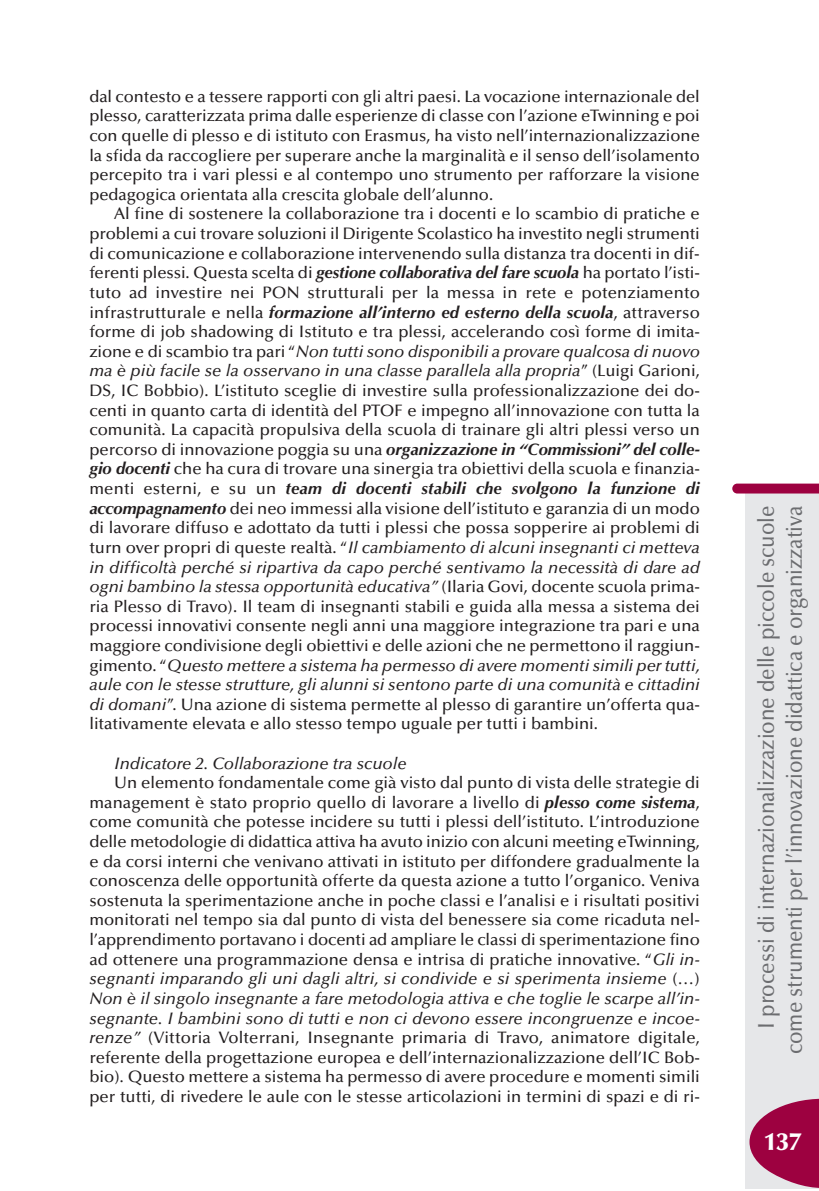
<style>
.page{position:relative;width:819px;height:1191px;background:#fff}
.page>*{position:absolute;margin:0;border:0;box-sizing:border-box;transform-origin:0 0}
.t1{font:900 24.5px "Optima";color:#fff}
.t2{font:500 22.75px/28px "Optima";color:#6c6d70;text-align:right;scale:.9 1}
.t3{font:500 16.62px/19.6px "Optima";color:#231f20;text-align:justify}
.t4{font:italic 500 16.62px "Optima";color:#231f20}
.s1{font-weight:700;font-style:italic}
.s2{font-style:italic}
</style>
<div class="page">
<div style="left:745px;top:491px;width:74px;height:697px;background:#e6e7e9"></div>
<svg style="left:732px;top:483px;width:87px;height:10px"></svg>
<svg style="left:749px;top:1098px;width:70px;height:90px"></svg>
<p class="t3" style="left:89px;top:88px;width:612px">dal contesto e a tessere rapporti con gli altri paesi. La vocazione internazionale del plesso, caratterizzata prima dalle esperienze di classe con l’azione eTwinning e poi con quelle di plesso e di istituto con Erasmus, ha visto nell’internazionalizzazione la sfida da raccogliere per superare anche la marginalità e il senso dell’isolamento percepito tra i vari plessi e al contempo uno strumento per rafforzare la visione pedagogica orientata alla crescita globale dell’alunno.</p>
<p class="t3" style="left:89px;top:206px;width:612px;text-indent:25px">Al fine di sostenere la collaborazione tra i docenti e lo scambio di pratiche e problemi a cui trovare soluzioni il Dirigente Scolastico ha investito negli strumenti di comunicazione e collaborazione intervenendo sulla distanza tra docenti in dif&shy;ferenti plessi. Questa scelta di <span class="s1">gestione collaborativa del fare scuola</span> ha portato l’isti&shy;tuto ad investire nei PON strutturali per la messa in rete e potenziamento infrastrutturale e nella <span class="s1">formazione all’interno ed esterno della scuola</span>, attraverso forme di job shadowing di Istituto e tra plessi, accelerando così forme di imita&shy;zione e di scambio tra pari “<span class="s2">Non tutti sono disponibili a provare qualcosa di nuovo ma è più facile se la osservano in una classe parallela alla propria</span>” (Luigi Garioni, DS, IC Bobbio). L’istituto sceglie di investire sulla professionalizzazione dei do&shy;centi in quanto carta di identità del PTOF e impegno all’innovazione con tutta la comunità. La capacità propulsiva della scuola di trainare gli altri plessi verso un percorso di innovazione poggia su una <span class="s1">organizzazione in “Commissioni” del colle&shy;gio docenti</span> che ha cura di trovare una sinergia tra obiettivi della scuola e finanzia&shy;menti esterni, e su un <span class="s1">team di docenti stabili che svolgono la funzione di accompagnamento</span> dei neo immessi alla visione dell’istituto e garanzia di un modo di lavorare diffuso e adottato da tutti i plessi che possa sopperire ai problemi di turn over propri di queste realtà. “<span class="s2">Il cambiamento di alcuni insegnanti ci metteva in difficoltà perché si ripartiva da capo perché sentivamo la necessità di dare ad ogni bambino la stessa opportunità educativa”</span> (Ilaria Govi, docente scuola prima&shy;ria Plesso di Travo). Il team di insegnanti stabili e guida alla messa a sistema dei processi innovativi consente negli anni una maggiore integrazione tra pari e una maggiore condivisione degli obiettivi e delle azioni che ne permettono il raggiun&shy;gimento. “<span class="s2">Questo mettere a sistema ha permesso di avere momenti simili per tutti, aule con le stesse strutture, gli alunni si sentono parte di una comunità e cittadini di domani</span>”. Una azione di sistema permette al plesso di garantire un’offerta qua&shy;litativamente elevata e allo stesso tempo uguale per tutti i bambini.</p>
<p class="t4" style="left:114px;top:756px;width:294px">Indicatore 2. Collaborazione tra scuole</p>
<p class="t3" style="left:89px;top:774px;width:612px;text-indent:25px">Un elemento fondamentale come già visto dal punto di vista delle strategie di management è stato proprio quello di lavorare a livello di <span class="s1">plesso come sistema</span>, come comunità che potesse incidere su tutti i plessi dell’istituto. L’introduzione delle metodologie di didattica attiva ha avuto inizio con alcuni meeting eTwinning, e da corsi interni che venivano attivati in istituto per diffondere gradualmente la conoscenza delle opportunità offerte da questa azione a tutto l’organico. Veniva sostenuta la sperimentazione anche in poche classi e l’analisi e i risultati positivi monitorati nel tempo sia dal punto di vista del benessere sia come ricaduta nel&shy;l’apprendimento portavano i docenti ad ampliare le classi di sperimentazione fino ad ottenere una programmazione densa e intrisa di pratiche innovative. “<span class="s2">Gli in&shy;segnanti imparando gli uni dagli altri, si condivide e si sperimenta insieme</span> (…)<br><span class="s2">Non è il singolo insegnante a fare metodologia attiva e che toglie le scarpe all’in&shy;segnante. I bambini sono di tutti e non ci devono essere incongruenze e incoe&shy;renze”</span> (Vittoria Volterrani, Insegnante primaria di Travo, animatore digitale, referente della progettazione europea e dell’internazionalizzazione dell’IC Bob&shy;bio)<span class="s2">.</span> Questo mettere a sistema ha permesso di avere procedure e momenti simili per tutti, di rivedere le aule con le stesse articolazioni in termini di spazi e di ri-</p>
<h2 class="t2" style="left:754px;top:1054px;width:611px;rotate:-90deg">I processi di internazionalizzazione delle piccole scuole come strumenti per l’innovazione didattica e organizzativa</h2>
<h1 class="t1" style="left:764px;top:1131px;width:38px">137</h1>
</div>
